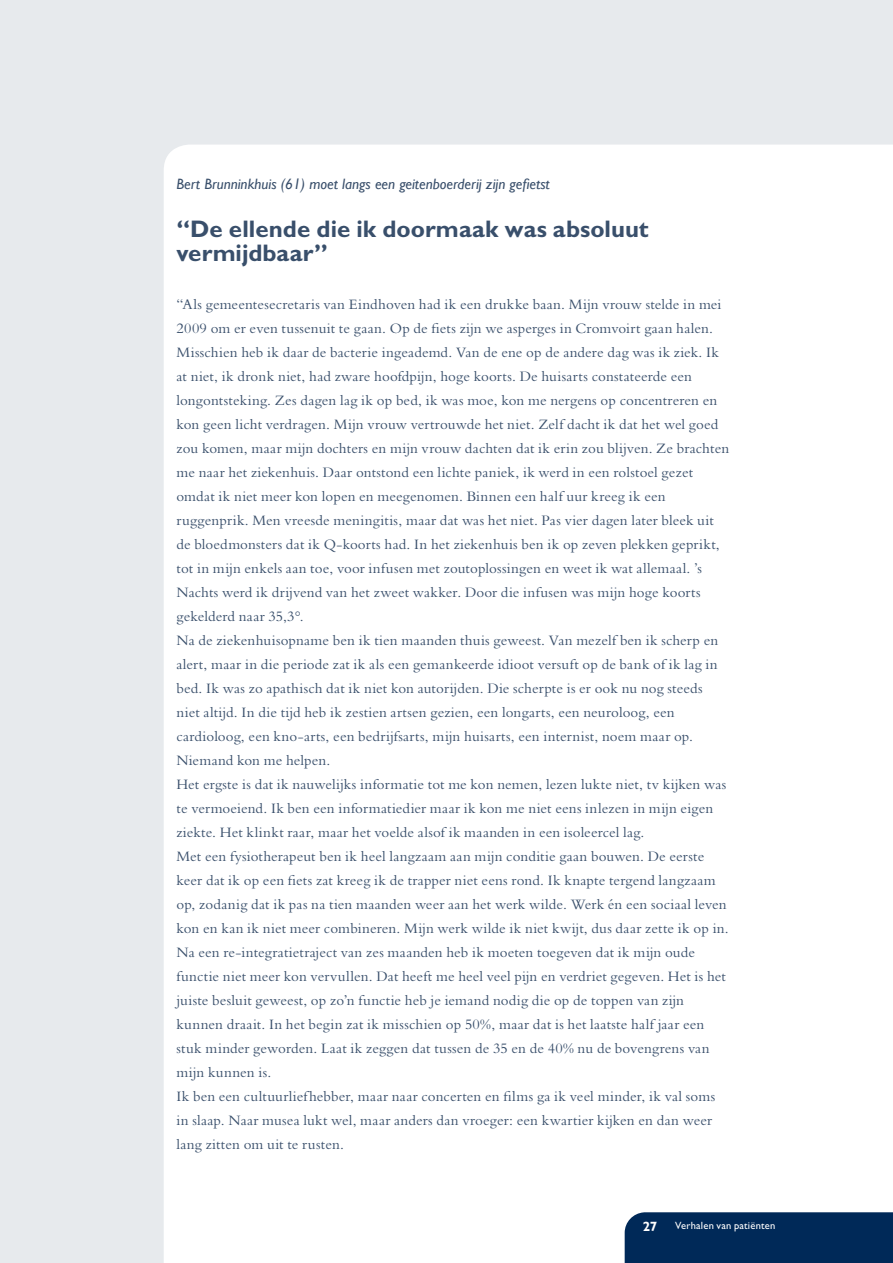
<style>
.page{position:relative;width:893px;height:1263px;background:#e7eaed}
.page>*{position:absolute;margin:0;border:0;box-sizing:border-box;transform-origin:0 0}
.t1{font:700 24px/24px "Gill Sans MT Pro";color:#394f6b}
.t2{font:15px/24px "Bembo Std";letter-spacing:.01em;color:#394f6b}
.t3{font:italic 15px "Gill Sans";color:#394f6b}
.t4{font:700 13.5px "Gill Sans MT Pro";color:#fff}
.t5{font:500 10.5px "Gill Sans MT Pro";letter-spacing:.02em;color:#fff}
</style>
<div class="page">
<div style="left:164px;top:145px;width:729px;height:1118px;background:#fff"></div>
<div style="left:625px;top:1212px;width:268px;height:51px;background:#002958"></div>
<p class="t3" style="left:176px;top:175px;width:375px">Bert Brunninkhuis (61) moet langs een geitenboerderij zijn gefietst</p>
<h1 class="t1" style="left:176px;top:217px;width:474px">“De ellende die ik doormaak was absoluut vermijdbaar”</h1>
<p class="t2" style="left:176px;top:292px;width:554px">“Als gemeentesecretaris van Eindhoven had ik een drukke baan. Mijn vrouw stelde in mei 2009 om er even tussenuit te gaan. Op de fiets zijn we asperges in Cromvoirt gaan halen.<br>Misschien heb ik daar de bacterie ingeademd. Van de ene op de andere dag was ik ziek. Ik at niet, ik dronk niet, had zware hoofdpijn, hoge koorts. De huisarts constateerde een longontsteking. Zes dagen lag ik op bed, ik was moe, kon me nergens op concentreren en kon geen licht verdragen. Mijn vrouw vertrouwde het niet. Zelf dacht ik dat het wel goed zou komen, maar mijn dochters en mijn vrouw dachten dat ik erin zou blijven. Ze brachten me naar het ziekenhuis. Daar ontstond een lichte paniek, ik werd in een rolstoel gezet omdat ik niet meer kon lopen en meegenomen. Binnen een half uur kreeg ik een ruggenprik. Men vreesde meningitis, maar dat was het niet. Pas vier dagen later bleek uit de bloedmonsters dat ik Q-koorts had. In het ziekenhuis ben ik op zeven plekken geprikt, tot in mijn enkels aan toe, voor infusen met zoutoplossingen en weet ik wat allemaal. ’s Nachts werd ik drijvend van het zweet wakker. Door die infusen was mijn hoge koorts gekelderd naar 35,3°.<br>Na de ziekenhuisopname ben ik tien maanden thuis geweest. Van mezelf ben ik scherp en alert, maar in die periode zat ik als een gemankeerde idioot versuft op de bank of ik lag in bed. Ik was zo apathisch dat ik niet kon autorijden. Die scherpte is er ook nu nog steeds niet altijd. In die tijd heb ik zestien artsen gezien, een longarts, een neuroloog, een cardioloog, een kno-arts, een bedrijfsarts, mijn huisarts, een internist, noem maar op.<br>Niemand kon me helpen.<br>Het ergste is dat ik nauwelijks informatie tot me kon nemen, lezen lukte niet, tv kijken was te vermoeiend. Ik ben een informatiedier maar ik kon me niet eens inlezen in mijn eigen ziekte. Het klinkt raar, maar het voelde alsof ik maanden in een isoleercel lag.<br>Met een fysiotherapeut ben ik heel langzaam aan mijn conditie gaan bouwen. De eerste keer dat ik op een fiets zat kreeg ik de trapper niet eens rond. Ik knapte tergend langzaam op, zodanig dat ik pas na tien maanden weer aan het werk wilde. Werk én een sociaal leven kon en kan ik niet meer combineren. Mijn werk wilde ik niet kwijt, dus daar zette ik op in.<br>Na een re-integratietraject van zes maanden heb ik moeten toegeven dat ik mijn oude functie niet meer kon vervullen. Dat heeft me heel veel pijn en verdriet gegeven. Het is het juiste besluit geweest, op zo’n functie heb je iemand nodig die op de toppen van zijn kunnen draait. In het begin zat ik misschien op 50%, maar dat is het laatste half jaar een stuk minder geworden. Laat ik zeggen dat tussen de 35 en de 40% nu de bovengrens van mijn kunnen is.<br>Ik ben een cultuurliefhebber, maar naar concerten en films ga ik veel minder, ik val soms in slaap. Naar musea lukt wel, maar anders dan vroeger: een kwartier kijken en dan weer lang zitten om uit te rusten.</p>
<p class="t4" style="left:643px;top:1218px;width:16px">27</p>
<p class="t5" style="left:675px;top:1219px;width:102px">Verhalen van patiënten</p>
</div>
